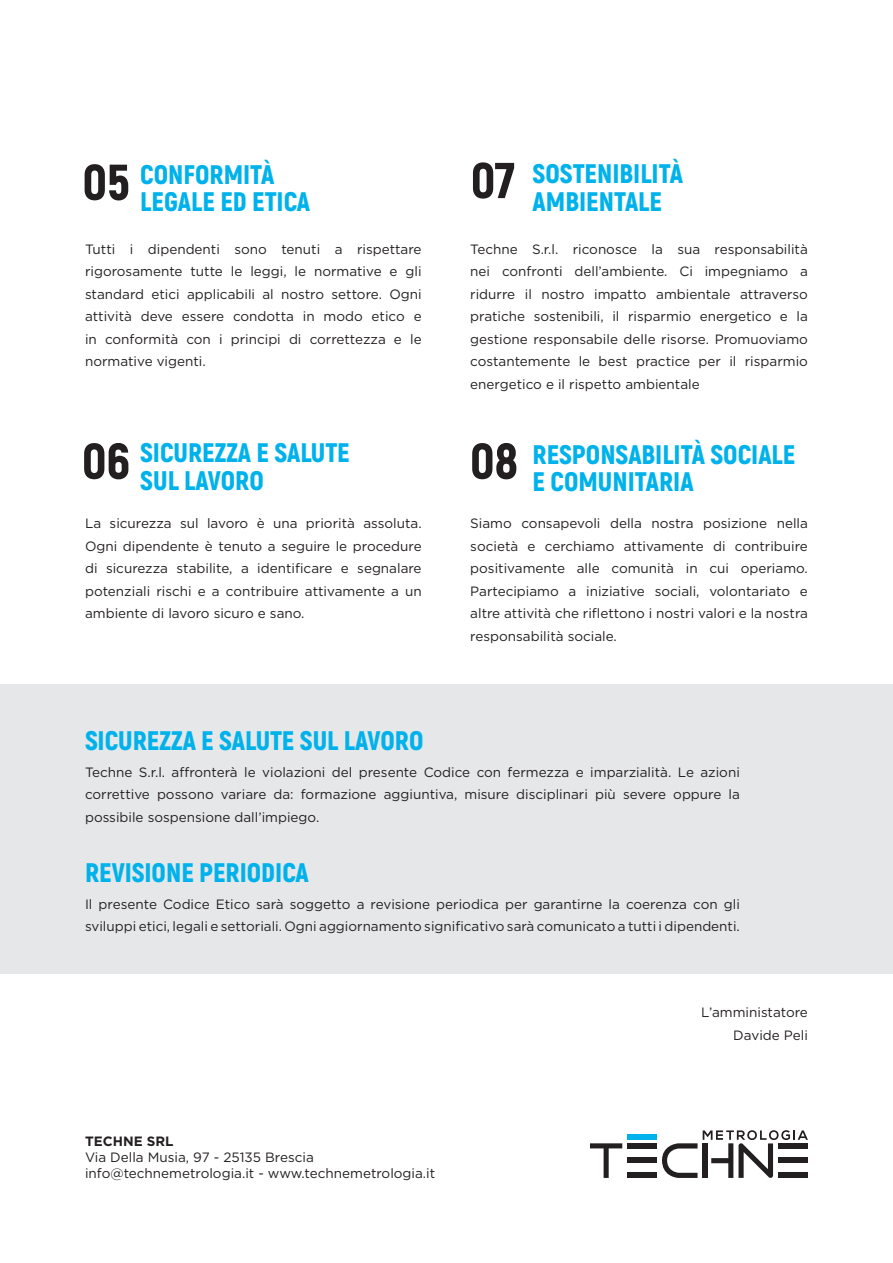
<style>
.page{position:relative;width:893px;height:1263px;background:#fff}
.page>*{position:absolute;margin:0;border:0;box-sizing:border-box;transform-origin:0 0}
.t1{font:900 50.25px "Akrobat";color:#231f20}
.t2{font:900 26.85px/27.3px "Akrobat";color:#00b2eb}
.t3{font:13.5px/22.5px "Gotham";color:#231f20;text-align:justify}
.t4{font:700 13.5px "Gotham";color:#231f20}
</style>
<div class="page">
<div style="left:0;top:684px;width:893px;height:290px;background:#e6e7e9"></div>
<svg style="left:590px;top:1143px;width:32px;height:35px"></svg>
<div style="left:627px;top:1134px;width:30px;height:5px;background:#00b2eb"></div>
<div style="left:627px;top:1158px;width:30px;height:5px;background:#231f20"></div>
<div style="left:627px;top:1143px;width:30px;height:5px;background:#231f20"></div>
<div style="left:627px;top:1173px;width:30px;height:5px;background:#231f20"></div>
<svg style="left:662px;top:1130px;width:146px;height:48px"></svg>
<h2 class="t2" style="left:140px;top:160px;width:171px">CONFORMITÀ<br>LEGALE ED ETICA</h2>
<h2 class="t2" style="left:533px;top:160px;width:152px">SOSTENIBILITÀ<br>AMBIENTALE</h2>
<h1 class="t1" style="left:82px;top:150px;width:49px">05</h1>
<h1 class="t1" style="left:471px;top:148px;width:46px">07</h1>
<p class="t3" style="left:85px;top:237px;width:338px">Tutti i dipendenti sono tenuti a rispettare rigorosamente tutte le leggi, le normative e gli standard etici applicabili al nostro settore. Ogni attività deve essere condotta in modo etico e in conformità con i principi di correttezza e le normative vigenti.</p>
<p class="t3" style="left:470px;top:237px;width:339px">Techne S.r.l. riconosce la sua responsabilità nei confronti dell’ambiente. Ci impegniamo a ridurre il nostro impatto ambientale attraverso pratiche sostenibili, il risparmio energetico e la gestione responsabile delle risorse. Promuoviamo costantemente le best practice per il risparmio energetico e il rispetto ambientale</p>
<h1 class="t1" style="left:82px;top:429px;width:49px">06</h1>
<h1 class="t1" style="left:470px;top:429px;width:50px">08</h1>
<h2 class="t2" style="left:140px;top:439px;width:211px">SICUREZZA E SALUTE<br>SUL LAVORO</h2>
<h2 class="t2" style="left:533px;top:441px;width:264px">RESPONSABILITÀ SOCIALE<br>E COMUNITARIA</h2>
<p class="t3" style="left:85px;top:512px;width:338px">La sicurezza sul lavoro è una priorità assoluta.<br>Ogni dipendente è tenuto a seguire le procedure di sicurezza stabilite, a identificare e segnalare potenziali rischi e a contribuire attivamente a un ambiente di lavoro sicuro e sano.</p>
<p class="t3" style="left:470px;top:512px;width:339px">Siamo consapevoli della nostra posizione nella società e cerchiamo attivamente di contribuire positivamente alle comunità in cui operiamo.<br>Partecipiamo a iniziative sociali, volontariato e altre attività che riflettono i nostri valori e la nostra responsabilità sociale.</p>
<h2 class="t2" style="left:85px;top:727px;width:340px">SICUREZZA E SALUTE SUL LAVORO</h2>
<p class="t3" style="left:85px;top:760px;width:656px">Techne S.r.l. affronterà le violazioni del presente Codice con fermezza e imparzialità. Le azioni correttive possono variare da: formazione aggiuntiva, misure disciplinari più severe oppure la possibile sospensione dall’impiego.</p>
<h2 class="t2" style="left:85px;top:859px;width:225px">REVISIONE PERIODICA</h2>
<p class="t3" style="left:85px;top:892px;width:656px">Il presente Codice Etico sarà soggetto a revisione periodica per garantirne la coerenza con gli sviluppi etici, legali e settoriali. Ogni aggiornamento significativo sarà comunicato a tutti i dipendenti.</p>
<p class="t4" style="left:85px;top:1132px;width:90px">TECHNE SRL</p>
<p class="t3" style="left:85px;top:1148px;width:352px;line-height:16.2px">Via Della Musia, 97 - 25135 Brescia info@technemetrologia.it - www.technemetrologia.it</p>
<p class="t3" style="left:701px;top:1001px;width:108px;text-align:right">L’amministatore<br>Davide Peli</p>
</div>
